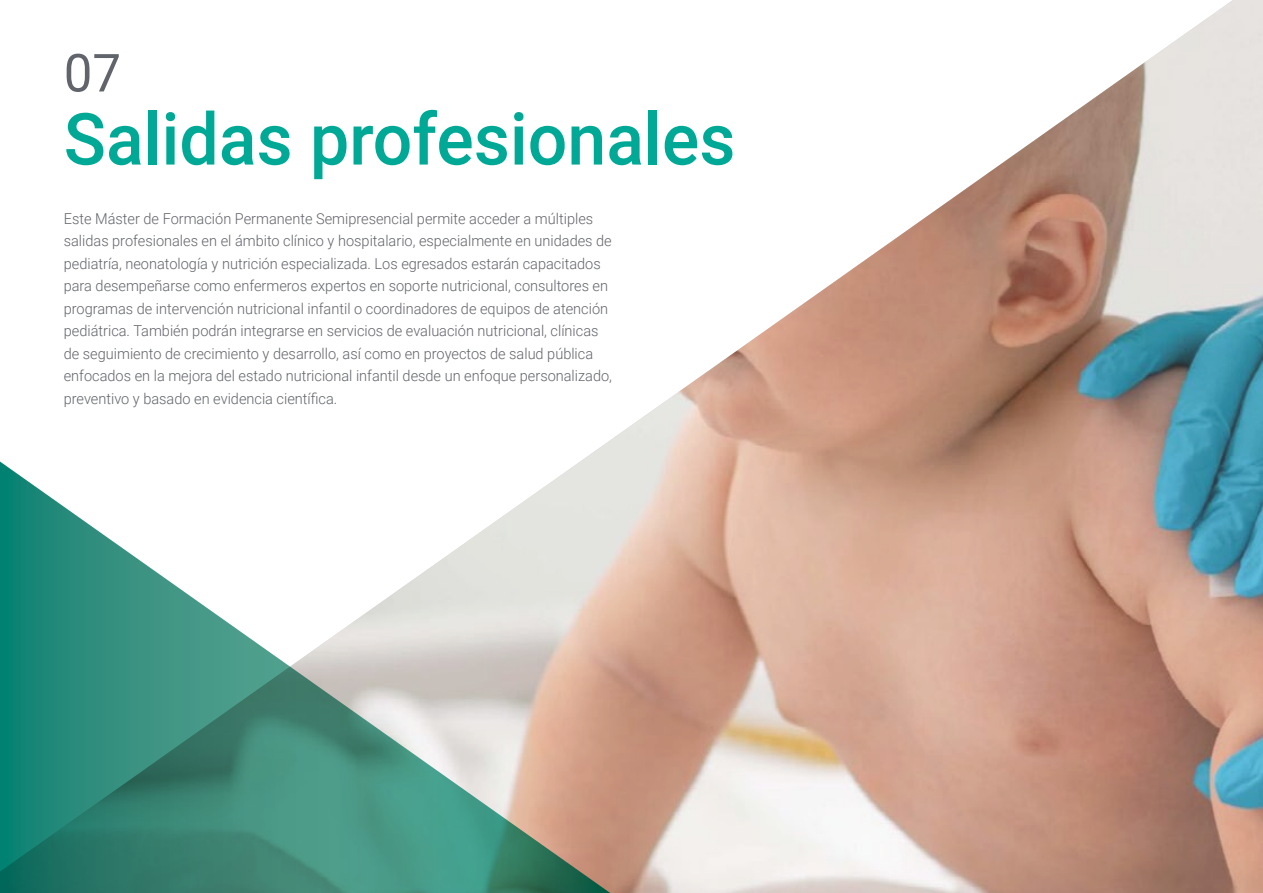
<style>
.page{position:relative;width:1263px;height:893px;background:#fff}
.page>*{position:absolute;margin:0;border:0;box-sizing:border-box;transform-origin:0 0}
.t1{font:500 72px "Roboto";color:#00a996}
.t2{font:52.5px "Roboto";color:#61646a}
.t3{font:300 15px/22.5px "Roboto";color:#61646a}
</style>
<div class="page">
<img style="left:602px;top:0;width:661px;height:893px">
<svg style="left:0;top:446px;width:640px;height:447px"></svg>
<h2 class="t2" style="left:64px;top:36px;width:59px">07</h2>
<h1 class="t1" style="left:64px;top:89px;width:673px">Salidas profesionales</h1>
<p class="t3" style="left:64px;top:207px;width:550px">Este Máster de Formación Permanente Semipresencial permite acceder a múltiples salidas profesionales en el ámbito clínico y hospitalario, especialmente en unidades de pediatría, neonatología y nutrición especializada. Los egresados estarán capacitados para desempeñarse como enfermeros expertos en soporte nutricional, consultores en programas de intervención nutricional infantil o coordinadores de equipos de atención pediátrica. También podrán integrarse en servicios de evaluación nutricional, clínicas de seguimiento de crecimiento y desarrollo, así como en proyectos de salud pública enfocados en la mejora del estado nutricional infantil desde un enfoque personalizado, preventivo y basado en evidencia científica.</p>
</div>
